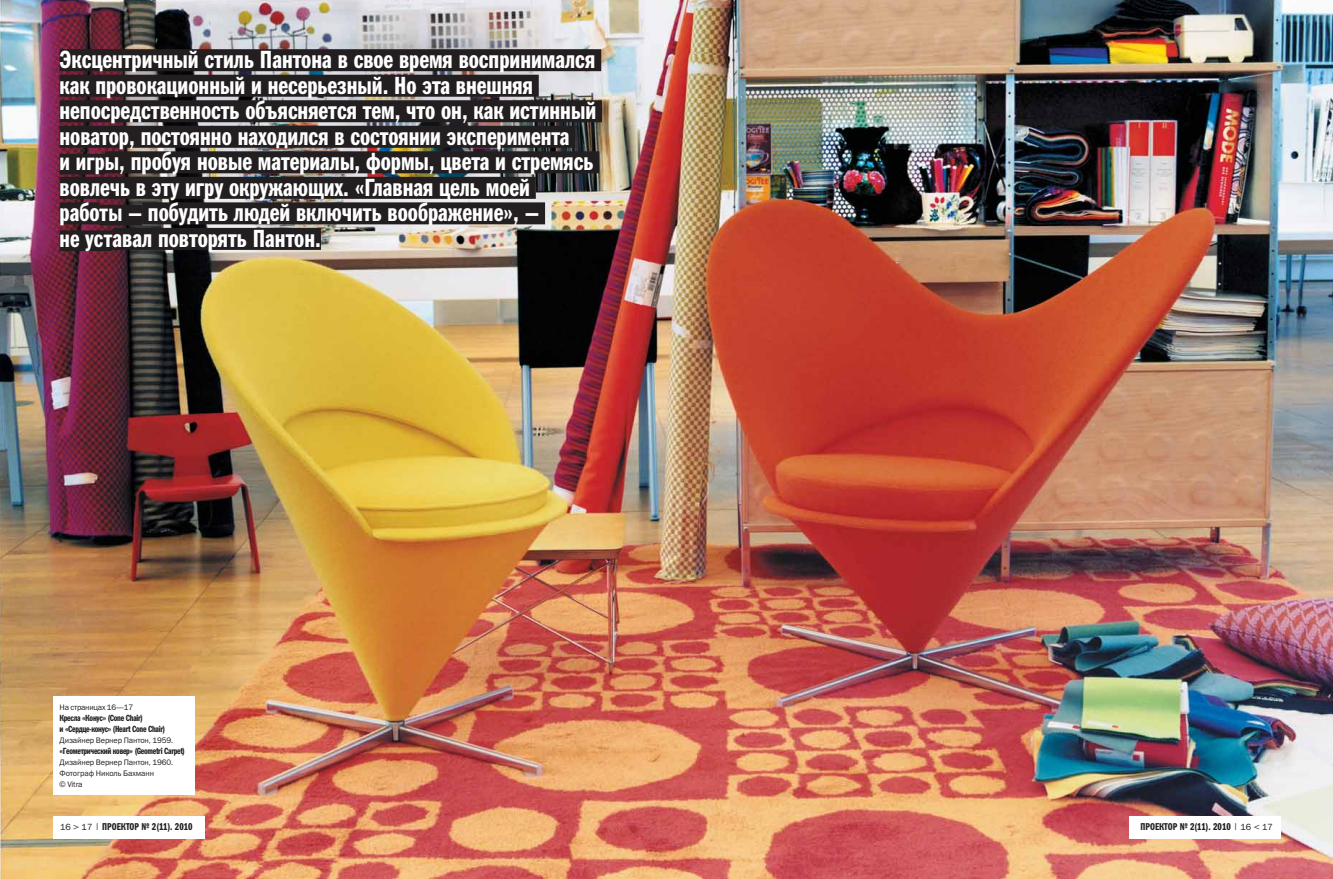
<style>
.page{position:relative;width:1333px;height:879px;background:#fff}
.page>*{position:absolute;margin:0;border:0;box-sizing:border-box;transform-origin:0 0}
.t1{font:25px/25.5px "Franklin Gothic Demi Cmp ITC";color:#fff}
.t2{font:10px "Franklin Gothic Demi Cmp ITC";color:#231f20}
.t3{font:9px/11px "Franklin Gothic Demi Cmp ITC";letter-spacing:-.03em;color:#231f20}
.t4{font:8px/11px "Franklin Gothic Book ITC";letter-spacing:-.015em;color:#231f20}
.s1{font-size:24.3px}
.s2{font-family:"Franklin Gothic Book ITC";font-size:9px}
.s3{font-family:"Franklin Gothic Book ITC"}
</style>
<div class="page">
<img style="left:0;top:0;width:1332px;height:879px">
<div style="left:60px;top:49px;width:541px;height:22px;background:#231f20"></div>
<div style="left:60px;top:75px;width:478px;height:22px;background:#231f20"></div>
<div style="left:60px;top:100px;width:542px;height:22px;background:#231f20"></div>
<div style="left:60px;top:126px;width:515px;height:22px;background:#231f20"></div>
<div style="left:60px;top:154px;width:45px;height:20px;background:#231f20"></div>
<div style="left:105px;top:151px;width:494px;height:22px;background:#231f20"></div>
<div style="left:60px;top:177px;width:476px;height:22px;background:#231f20"></div>
<div style="left:60px;top:202px;width:40px;height:22px;background:#231f20"></div>
<div style="left:100px;top:205px;width:42px;height:20px;background:#231f20"></div>
<div style="left:142px;top:202px;width:403px;height:22px;background:#231f20"></div>
<div style="left:60px;top:230px;width:53px;height:21px;background:#231f20"></div>
<div style="left:113px;top:228px;width:208px;height:22px;background:#231f20"></div>
<div style="left:53px;top:696px;width:142px;height:98px;background:#fff"></div>
<div style="left:53px;top:815px;width:151px;height:23px;background:#fff"></div>
<div style="left:1128px;top:815px;width:152px;height:23px;background:#fff"></div>
<p class="t1" style="left:60px;top:49px;width:538px">Эксцентричный стиль Пантона в свое время воспринимался как провокационный и несерьезный. Но эта внешняя непосредственность объясняется тем, что он, как истинный новатор, постоянно находился в состоянии эксперимента<br><span class="s1">и игр</span>ы, пробуя новые материалы, формы, цвета и стремясь вовлечь в эту игру окружающих. «Главная цель моей рабо<span class="s1">ты —</span> побудить людей включить воображение», —<br><span class="s1">не уст</span>авал повторять Пантон.</p>
<p class="t4" style="left:60px;top:702px;width:75px">На страницах 16—17</p>
<p class="t3" style="left:60px;top:713px;width:107px">Кресла «Конус» (Cone Chair)<br>и «Сердце-конус» (Heart Cone Chair)</p>
<p class="t4" style="left:60px;top:735px;width:115px">Дизайнер Вернер Пантон, 1959.</p>
<p class="t3" style="left:60px;top:746px;width:127px">«Геометрический ковер» (Geometri Carpet)</p>
<p class="t4" style="left:60px;top:757px;width:115px">Дизайнер Вернер Пантон, 1960.<br>Фотограф Николь Бахманн<br>© Vitra</p>
<p class="t2" style="left:60px;top:822px;width:134px"><span class="s2">16</span> <span class="s3">&gt;</span> <span class="s2">17</span> <span class="s3">|</span> ПРОЕКТОР № 2(11). 2010</p>
<p class="t2" style="left:1140px;top:822px;width:134px">ПРОЕКТОР № 2(11). 2010 <span class="s3">|</span> <span class="s2">16</span> <span class="s3">&lt;</span> <span class="s2">17</span></p>
</div>
